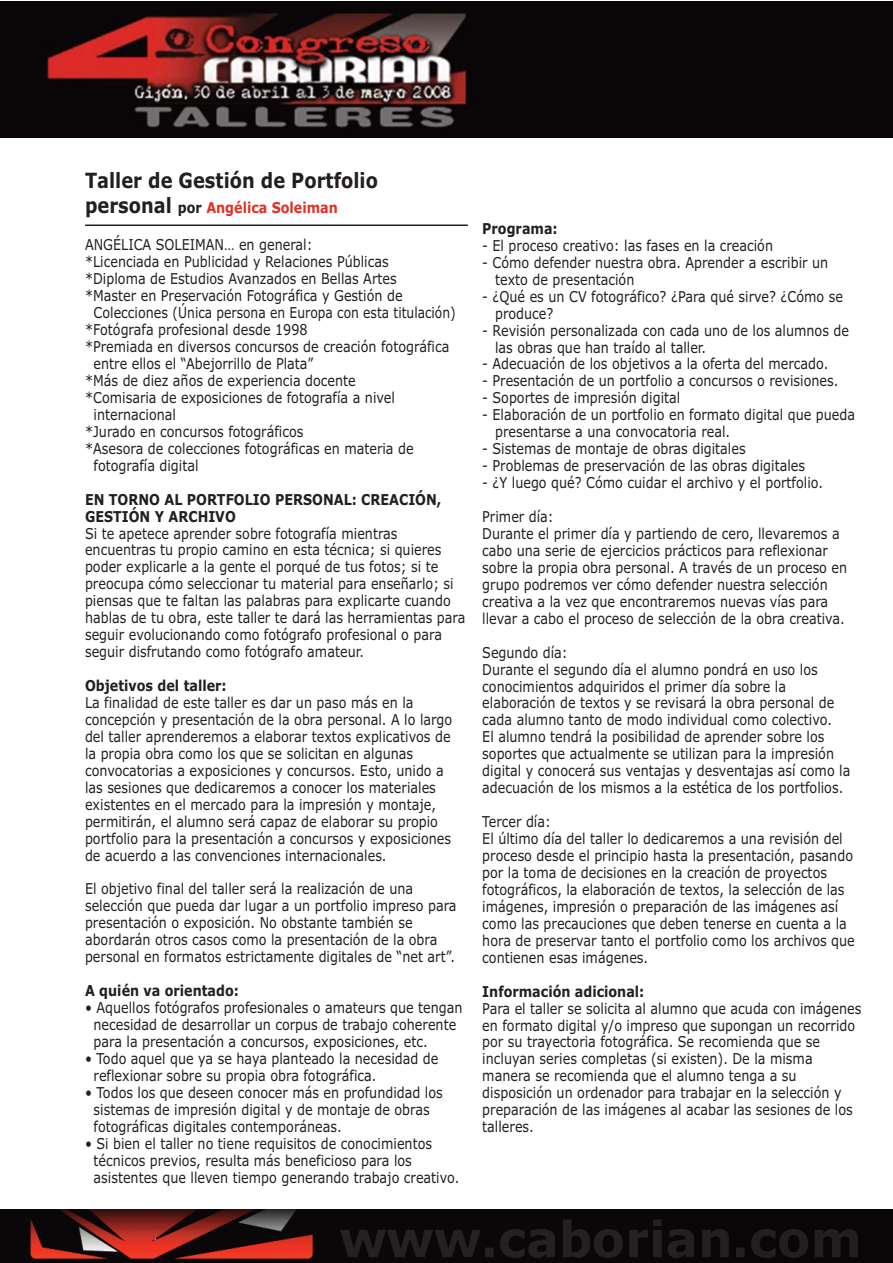
<style>
.page{position:relative;width:893px;height:1263px;background:#fff}
.page>*{position:absolute;margin:0;border:0;box-sizing:border-box;transform-origin:0 0}
.t1{font:700 21px "Verdana";color:#231f20;scale:.85 1}
.t2{font:15px/17px "Verdana";color:#231f20;scale:.85 1}
.t3{font:700 15px/17px "Verdana";color:#231f20;scale:.85 1}
.t4{font:700 15px "Verdana";color:#df3124;scale:.85 1}
.s1{font-size:21px;color:#231f20}
.s2{color:#231f20}
</style>
<div class="page">
<img style="left:0;top:2px;width:892px;height:136px">
<img style="left:0;top:1209px;width:892px;height:54px">
<hr style="left:85px;top:225px;width:383px;height:1px;background:#231f20">
<h1 class="t1" style="left:85px;top:172px;width:346px">Taller de Gestión de Portfolio</h1>
<p class="t4" style="left:85px;top:201px;width:299px"><span class="s1">personal</span> <span class="s2">por</span> Angélica Soleiman</p>
<p class="t2" style="left:85px;top:238px;width:269px">ANGÉLICA SOLEIMAN… en general:</p>
<p class="t2" style="left:85px;top:255px;width:359px">*Licenciada en Publicidad y Relaciones Públicas</p>
<p class="t2" style="left:85px;top:272px;width:368px">*Diploma de Estudios Avanzados en Bellas Artes</p>
<p class="t2" style="left:85px;top:289px;width:375px">*Master en Preservación Fotográfica y Gestión de</p>
<p class="t2" style="left:94px;top:306px;width:428px">Colecciones (Única persona en Europa con esta titulación)</p>
<p class="t2" style="left:85px;top:323px;width:263px">*Fotógrafa profesional desde 1998</p>
<p class="t2" style="left:85px;top:339px;width:430px">*Premiada en diversos concursos de creación fotográfica</p>
<p class="t2" style="left:94px;top:356px;width:260px">entre ellos el “Abejorrillo de Plata”</p>
<p class="t2" style="left:85px;top:373px;width:320px">*Más de diez años de experiencia docente</p>
<p class="t2" style="left:85px;top:390px;width:366px">*Comisaria de exposiciones de fotografía a nivel</p>
<p class="t2" style="left:94px;top:407px;width:99px">internacional</p>
<p class="t2" style="left:85px;top:424px;width:258px">*Jurado en concursos fotográficos</p>
<p class="t2" style="left:85px;top:441px;width:388px">*Asesora de colecciones fotográficas en materia de</p>
<p class="t2" style="left:94px;top:458px;width:125px">fotografía digital</p>
<p class="t3" style="left:85px;top:492px;width:421px">EN TORNO AL PORTFOLIO PERSONAL: CREACIÓN,<br>GESTIÓN Y ARCHIVO</p>
<p class="t2" style="left:85px;top:526px;width:449px">Si te apetece aprender sobre fotografía mientras encuentras tu propio camino en esta técnica; si quieres poder explicarle a la gente el porqué de tus fotos; si te preocupa cómo seleccionar tu material para enseñarlo; si piensas que te faltan las palabras para explicarte cuando hablas de tu obra, este taller te dará las herramientas para seguir evolucionando como fotógrafo profesional o para seguir disfrutando como fotógrafo amateur.</p>
<p class="t3" style="left:85px;top:678px;width:168px">Objetivos del taller:</p>
<p class="t2" style="left:85px;top:695px;width:433px">La finalidad de este taller es dar un paso más en la concepción y presentación de la obra personal. A lo largo del taller aprenderemos a elaborar textos explicativos de la propia obra como los que se solicitan en algunas convocatorias a exposiciones y concursos. Esto, unido a las sesiones que dedicaremos a conocer los materiales existentes en el mercado para la impresión y montaje, permitirán, el alumno será capaz de elaborar su propio portfolio para la presentación a concursos y exposiciones de acuerdo a las convenciones internacionales.</p>
<p class="t2" style="left:85px;top:882px;width:439px">El objetivo final del taller será la realización de una selección que pueda dar lugar a un portfolio impreso para presentación o exposición. No obstante también se abordarán otros casos como la presentación de la obra personal en formatos estrictamente digitales de “net art”.</p>
<p class="t3" style="left:85px;top:984px;width:182px">A quién va orientado:</p>
<p class="t2" style="left:94px;top:1001px;width:436px;text-indent:-9px">• Aquellos fotógrafos profesionales o amateurs que tengan necesidad de desarrollar un corpus de trabajo coherente para la presentación a concursos, exposiciones, etc.</p>
<p class="t2" style="left:94px;top:1051px;width:407px;text-indent:-9px">• Todo aquel que ya se haya planteado la necesidad de reflexionar sobre su propia obra fotográfica.</p>
<p class="t2" style="left:94px;top:1085px;width:412px;text-indent:-9px">• Todos los que deseen conocer más en profundidad los sistemas de impresión digital y de montaje de obras fotográficas digitales contemporáneas.</p>
<p class="t2" style="left:94px;top:1136px;width:432px;text-indent:-9px">• Si bien el taller no tiene requisitos de conocimientos técnicos previos, resulta más beneficioso para los asistentes que lleven tiempo generando trabajo creativo.</p>
<p class="t3" style="left:482px;top:221px;width:90px">Programa:</p>
<p class="t2" style="left:482px;top:238px;width:344px">- El proceso creativo: las fases en la creación</p>
<p class="t2" style="left:495px;top:255px;width:393px;text-indent:-13px">- Cómo defender nuestra obra. Aprender a escribir un texto de presentación</p>
<p class="t2" style="left:495px;top:289px;width:411px;text-indent:-13px">- ¿Qué es un CV fotográfico? ¿Para qué sirve? ¿Cómo se produce?</p>
<p class="t2" style="left:495px;top:323px;width:418px;text-indent:-13px">- Revisión personalizada con cada uno de los alumnos de las obras que han traído al taller.</p>
<p class="t2" style="left:482px;top:357px;width:408px">- Adecuación de los objetivos a la oferta del mercado.</p>
<p class="t2" style="left:482px;top:374px;width:420px">- Presentación de un portfolio a concursos o revisiones.</p>
<p class="t2" style="left:482px;top:391px;width:234px">- Soportes de impresión digital</p>
<p class="t2" style="left:495px;top:408px;width:425px;text-indent:-13px">- Elaboración de un portfolio en formato digital que pueda presentarse a una convocatoria real.</p>
<p class="t2" style="left:482px;top:442px;width:311px">- Sistemas de montaje de obras digitales</p>
<p class="t2" style="left:482px;top:459px;width:381px">- Problemas de preservación de las obras digitales</p>
<p class="t2" style="left:482px;top:476px;width:402px">- ¿Y luego qué? Cómo cuidar el archivo y el portfolio.</p>
<p class="t2" style="left:482px;top:509px;width:431px">Primer día:<br>Durante el primer día y partiendo de cero, llevaremos a cabo una serie de ejercicios prácticos para reflexionar sobre la propia obra personal. A través de un proceso en grupo podremos ver cómo defender nuestra selección creativa a la vez que encontraremos nuevas vías para llevar a cabo el proceso de selección de la obra creativa.</p>
<p class="t2" style="left:482px;top:645px;width:435px">Segundo día:<br>Durante el segundo día el alumno pondrá en uso los conocimientos adquiridos el primer día sobre la elaboración de textos y se revisará la obra personal de cada alumno tanto de modo individual como colectivo.<br>El alumno tendrá la posibilidad de aprender sobre los soportes que actualmente se utilizan para la impresión digital y conocerá sus ventajas y desventajas así como la adecuación de los mismos a la estética de los portfolios.</p>
<p class="t2" style="left:482px;top:815px;width:440px">Tercer día:<br>El último día del taller lo dedicaremos a una revisión del proceso desde el principio hasta la presentación, pasando por la toma de decisiones en la creación de proyectos fotográficos, la elaboración de textos, la selección de las imágenes, impresión o preparación de las imágenes así como las precauciones que deben tenerse en cuenta a la hora de preservar tanto el portfolio como los archivos que contienen esas imágenes.</p>
<p class="t3" style="left:482px;top:984px;width:192px">Información adicional:</p>
<p class="t2" style="left:482px;top:1001px;width:448px">Para el taller se solicita al alumno que acuda con imágenes en formato digital y/o impreso que supongan un recorrido por su trayectoria fotográfica. Se recomienda que se incluyan series completas (si existen). De la misma manera se recomienda que el alumno tenga a su disposición un ordenador para trabajar en la selección y preparación de las imágenes al acabar las sesiones de los talleres.</p>
</div>
